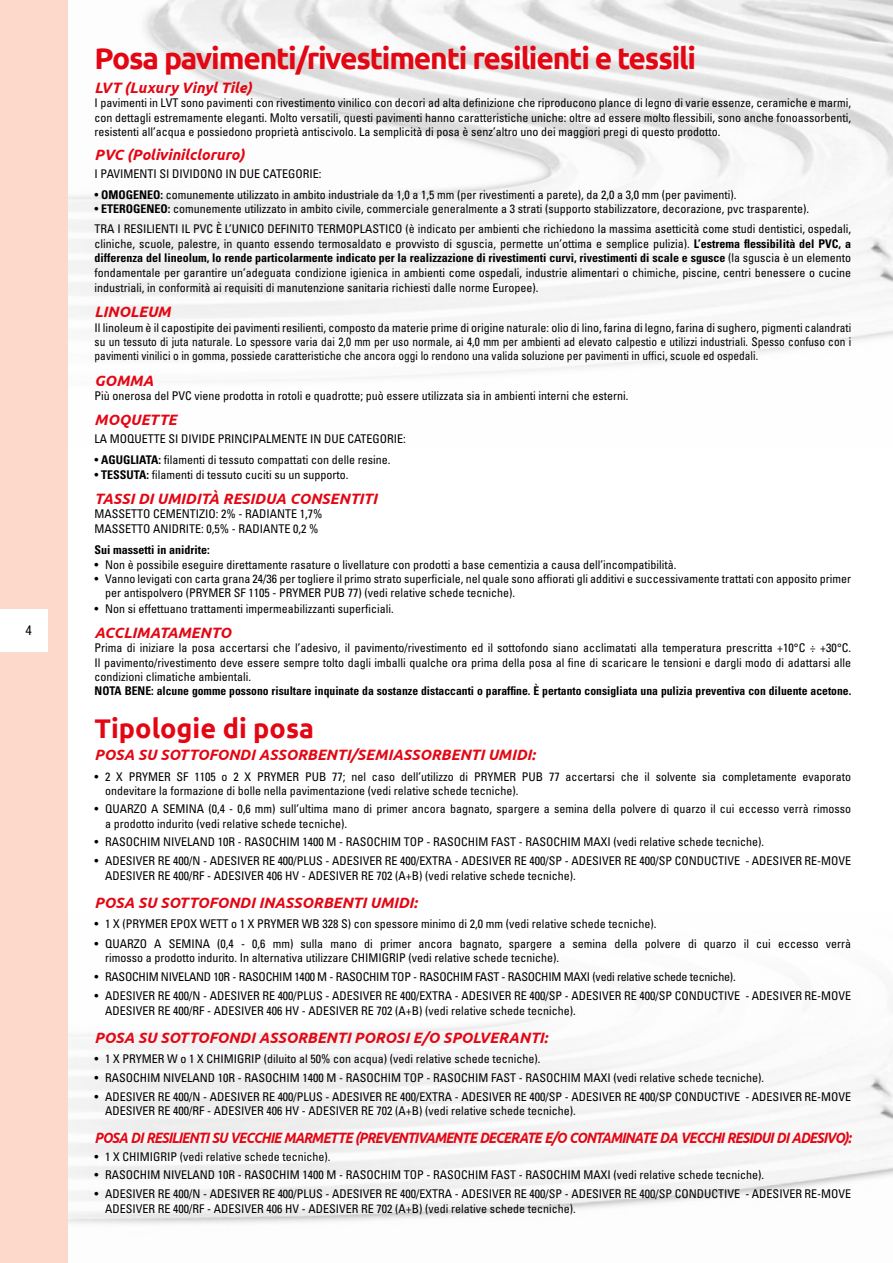
<style>
.page{position:relative;width:893px;height:1263px;background:#fff}
.page>*{position:absolute;margin:0;border:0;box-sizing:border-box;transform-origin:0 0}
.t1{font:700 30px "Ubuntu";letter-spacing:-.04em;color:#e30613}
.t2{font:700 27px "Ubuntu";color:#e30613}
.t3{font:italic 700 15px "Ubuntu";color:#e30613}
.t4{font:italic 700 15px "Ubuntu";letter-spacing:-.06em;color:#e30613;scale:.9 1}
.t5{font:condensed 13.5px "Helvetica Neue";color:#000}
.t6{font:condensed 12px/14.4px "Univers";color:#000}
.t7{font:700 condensed 12px "Univers";color:#000}
.t8{font:condensed 12px "Univers";letter-spacing:-.02em;color:#000}
.s1{font-weight:700}
</style>
<div class="page">
<div style="left:0;top:0;width:67px;height:1263px;background:#fcd9ca"></div>
<div style="left:0;top:609px;width:47px;height:43px;background:#fff"></div>
<p class="t5" style="left:25px;top:622px;width:8px">4</p>
<h1 class="t1" style="left:95px;top:40px;width:603px">Posa pavimenti/rivestimenti resilienti e tessili</h1>
<p class="t3" style="left:95px;top:79px;width:159px">LVT (Luxury Vinyl Tile)</p>
<p class="t6" style="left:95px;top:96px;width:758px;text-align:justify">I pavimenti in LVT sono pavimenti con rivestimento vinilico con decori ad alta definizione che riproducono plance di legno di varie essenze, ceramiche e marmi, con dettagli estremamente eleganti. Molto versatili, questi pavimenti hanno caratteristiche uniche: oltre ad essere molto flessibili, sono anche fonoassorbenti, resistenti all’acqua e possiedono proprietà antiscivolo. La semplicità di posa è senz’altro uno dei maggiori pregi di questo prodotto.</p>
<p class="t3" style="left:95px;top:146px;width:151px">PVC (Polivinilcloruro)</p>
<p class="t6" style="left:95px;top:167px;width:228px">I PAVIMENTI SI DIVIDONO IN DUE CATEGORIE:</p>
<p class="t6" style="left:95px;top:187px;width:643px">• <span class="s1">OMOGENEO:</span> comunemente utilizzato in ambito industriale da 1,0 a 1,5 mm (per rivestimenti a parete), da 2,0 a 3,0 mm (per pavimenti).</p>
<p class="t6" style="left:95px;top:198px;width:758px;line-height:20.4px">• <span class="s1">ETEROGENEO:</span> comunemente utilizzato in ambito civile, commerciale generalmente a 3 strati (supporto stabilizzatore, decorazione, pvc trasparente).<br>TRA I RESILIENTI IL PVC È L’UNICO DEFINITO TERMOPLASTICO (è indicato per ambienti che richiedono la massima asetticità come studi dentistici, ospedali,</p>
<p class="t6" style="left:95px;top:236px;width:758px;text-align:justify">cliniche, scuole, palestre, in quanto essendo termosaldato e provvisto di sguscia, permette un’ottima e semplice pulizia). <span class="s1">L’estrema flessibilità del PVC, a differenza del lineolum, lo rende particolarmente indicato per la realizzazione di rivestimenti curvi, rivestimenti di scale e sgusce</span> (la sguscia è un elemento fondamentale per garantire un’adeguata condizione igienica in ambienti come ospedali, industrie alimentari o chimiche, piscine, centri benessere o cucine industriali, in conformità ai requisiti di manutenzione sanitaria richiesti dalle norme Europee).</p>
<p class="t3" style="left:95px;top:303px;width:78px">LINOLEUM</p>
<p class="t6" style="left:95px;top:320px;width:758px;text-align:justify">Il linoleum è il capostipite dei pavimenti resilienti, composto da materie prime di origine naturale: olio di lino, farina di legno, farina di sughero, pigmenti calandrati su un tessuto di juta naturale. Lo spessore varia dai 2,0 mm per uso normale, ai 4,0 mm per ambienti ad elevato calpestio e utilizzi industriali. Spesso confuso con i pavimenti vinilici o in gomma, possiede caratteristiche che ancora oggi lo rendono una valida soluzione per pavimenti in uffici, scuole ed ospedali.</p>
<p class="t3" style="left:95px;top:371px;width:60px">GOMMA</p>
<p class="t6" style="left:95px;top:388px;width:535px">Più onerosa del PVC viene prodotta in rotoli e quadrotte; può essere utilizzata sia in ambienti interni che esterni.</p>
<p class="t3" style="left:95px;top:411px;width:84px">MOQUETTE</p>
<p class="t6" style="left:95px;top:431px;width:313px">LA MOQUETTE SI DIVIDE PRINCIPALMENTE IN DUE CATEGORIE:</p>
<p class="t6" style="left:95px;top:452px;width:297px">• <span class="s1">AGUGLIATA:</span> filamenti di tessuto compattati con delle resine.</p>
<p class="t6" style="left:95px;top:467px;width:255px">• <span class="s1">TESSUTA:</span> filamenti di tessuto cuciti su un supporto.</p>
<p class="t3" style="left:95px;top:489px;width:284px">TASSI DI UMIDITÀ RESIDUA CONSENTITI</p>
<p class="t6" style="left:95px;top:506px;width:229px">MASSETTO CEMENTIZIO: 2% - RADIANTE 1,7%<br>MASSETTO ANIDRITE: 0,5% - RADIANTE 0,2 %</p>
<p class="t7" style="left:95px;top:542px;width:117px">Sui massetti in anidrite:</p>
<p class="t6" style="left:95px;top:557px;width:583px">• Non è possibile eseguire direttamente rasature o livellature con prodotti a base cementizia a causa dell’incompatibilità.</p>
<p class="t6" style="left:105px;top:571px;width:747px;text-indent:-10px">• Vanno levigati con carta grana 24/36 per togliere il primo strato superficiale, nel quale sono affiorati gli additivi e successivamente trattati con apposito primer per antispolvero (PRYMER SF 1105 - PRYMER PUB 77) (vedi relative schede tecniche).</p>
<p class="t6" style="left:95px;top:601px;width:301px">• Non si effettuano trattamenti impermeabilizzanti superficiali.</p>
<p class="t3" style="left:95px;top:623px;width:138px">ACCLIMATAMENTO</p>
<p class="t6" style="left:95px;top:641px;width:758px;text-align:justify">Prima di iniziare la posa accertarsi che l’adesivo, il pavimento/rivestimento ed il sottofondo siano acclimatati alla temperatura prescritta +10°C ÷ +30°C.<br>Il pavimento/rivestimento deve essere sempre tolto dagli imballi qualche ora prima della posa al fine di scaricare le tensioni e dargli modo di adattarsi alle condizioni climatiche ambientali.</p>
<p class="t7" style="left:95px;top:684px;width:758px">NOTA BENE: alcune gomme possono risultare inquinate da sostanze distaccanti o paraffine. È pertanto consigliata una pulizia preventiva con diluente acetone.</p>
<h2 class="t2" style="left:95px;top:712px;width:221px">Tipologie di posa</h2>
<p class="t3" style="left:95px;top:746px;width:442px">POSA SU SOTTOFONDI ASSORBENTI/SEMIASSORBENTI UMIDI:</p>
<p class="t6" style="left:105px;top:769px;width:748px;text-indent:-10px">• 2 X PRYMER SF 1105 o 2 X PRYMER PUB 77; nel caso dell’utilizzo di PRYMER PUB 77 accertarsi che il solvente sia completamente evaporato ondevitare la formazione di bolle nella pavimentazione (vedi relative schede tecniche).</p>
<p class="t6" style="left:105px;top:802px;width:747px;text-indent:-10px">• QUARZO A SEMINA (0,4 - 0,6 mm) sull’ultima mano di primer ancora bagnato, spargere a semina della polvere di quarzo il cui eccesso verrà rimosso a prodotto indurito (vedi relative schede tecniche).</p>
<p class="t6" style="left:95px;top:834px;width:671px">• RASOCHIM NIVELAND 10R - RASOCHIM 1400 M - RASOCHIM TOP - RASOCHIM FAST - RASOCHIM MAXI (vedi relative schede tecniche).</p>
<p class="t6" style="left:105px;top:854px;width:748px;text-indent:-10px">• ADESIVER RE 400/N - ADESIVER RE 400/PLUS - ADESIVER RE 400/EXTRA - ADESIVER RE 400/SP - ADESIVER RE 400/SP CONDUCTIVE - ADESIVER RE-MOVE<br>ADESIVER RE 400/RF - ADESIVER 406 HV - ADESIVER RE 702 (A+B) (vedi relative schede tecniche).</p>
<p class="t3" style="left:95px;top:893px;width:324px">POSA SU SOTTOFONDI INASSORBENTI UMIDI:</p>
<p class="t6" style="left:95px;top:917px;width:563px">• 1 X (PRYMER EPOX WETT o 1 X PRYMER WB 328 S) con spessore minimo di 2,0 mm (vedi relative schede tecniche).</p>
<p class="t6" style="left:105px;top:936px;width:747px;text-indent:-10px">• QUARZO A SEMINA (0,4 - 0,6 mm) sulla mano di primer ancora bagnato, spargere a semina della polvere di quarzo il cui eccesso verrà rimosso a prodotto indurito. In alternativa utilizzare CHIMIGRIP (vedi relative schede tecniche).</p>
<p class="t8" style="left:95px;top:969px;width:643px">• RASOCHIM NIVELAND 10R - RASOCHIM 1400 M - RASOCHIM TOP - RASOCHIM FAST - RASOCHIM MAXI (vedi relative schede tecniche).</p>
<p class="t6" style="left:105px;top:989px;width:748px;text-indent:-10px">• ADESIVER RE 400/N - ADESIVER RE 400/PLUS - ADESIVER RE 400/EXTRA - ADESIVER RE 400/SP - ADESIVER RE 400/SP CONDUCTIVE - ADESIVER RE-MOVE<br>ADESIVER RE 400/RF - ADESIVER 406 HV - ADESIVER RE 702 (A+B) (vedi relative schede tecniche).</p>
<p class="t3" style="left:95px;top:1028px;width:455px">POSA SU SOTTOFONDI ASSORBENTI POROSI E/O SPOLVERANTI:</p>
<p class="t6" style="left:95px;top:1052px;width:447px">• 1 X PRYMER W o 1 X CHIMIGRIP (diluito al 50% con acqua) (vedi relative schede tecniche).</p>
<p class="t6" style="left:95px;top:1070px;width:671px">• RASOCHIM NIVELAND 10R - RASOCHIM 1400 M - RASOCHIM TOP - RASOCHIM FAST - RASOCHIM MAXI (vedi relative schede tecniche).</p>
<p class="t6" style="left:105px;top:1089px;width:748px;text-indent:-10px">• ADESIVER RE 400/N - ADESIVER RE 400/PLUS - ADESIVER RE 400/EXTRA - ADESIVER RE 400/SP - ADESIVER RE 400/SP CONDUCTIVE - ADESIVER RE-MOVE<br>ADESIVER RE 400/RF - ADESIVER 406 HV - ADESIVER RE 702 (A+B) (vedi relative schede tecniche).</p>
<p class="t4" style="left:95px;top:1129px;width:842px">POSA DI RESILIENTI SU VECCHIE MARMETTE (PREVENTIVAMENTE DECERATE E/O CONTAMINATE DA VECCHI RESIDUI DI ADESIVO):</p>
<p class="t6" style="left:95px;top:1149px;width:237px">• 1 X CHIMIGRIP (vedi relative schede tecniche).</p>
<p class="t6" style="left:95px;top:1167px;width:671px">• RASOCHIM NIVELAND 10R - RASOCHIM 1400 M - RASOCHIM TOP - RASOCHIM FAST - RASOCHIM MAXI (vedi relative schede tecniche).</p>
<p class="t6" style="left:105px;top:1187px;width:748px;text-indent:-10px">• ADESIVER RE 400/N - ADESIVER RE 400/PLUS - ADESIVER RE 400/EXTRA - ADESIVER RE 400/SP - ADESIVER RE 400/SP CONDUCTIVE - ADESIVER RE-MOVE<br>ADESIVER RE 400/RF - ADESIVER 406 HV - ADESIVER RE 702 (A+B) (vedi relative schede tecniche).</p>
</div>
